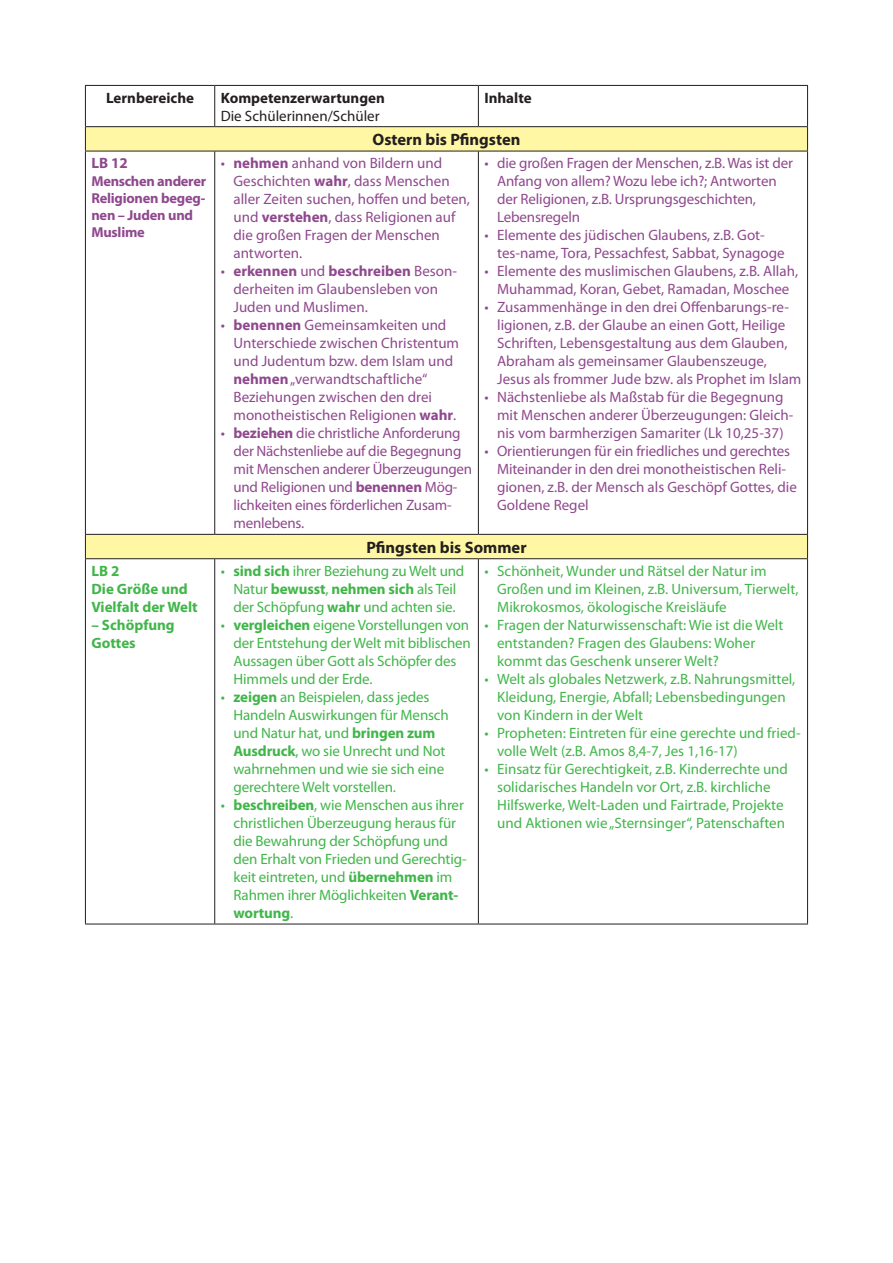
<style>
.page{position:relative;width:893px;height:1263px;background:#fff}
.page>*{position:absolute;margin:0;border:0;box-sizing:border-box;transform-origin:0 0}
.t1{font:700 16.5px "Myriad Pro";color:#231f20}
.t2{font:15px/18px "Myriad Pro";color:#8f488d}
.t3{font:15px/18px "Myriad Pro";letter-spacing:-.005em;color:#40b649}
.t4{font:700 15px/18px "Myriad Pro";color:#40b649}
.t5{font:700 15px "Myriad Pro";color:#231f20}
.t6{font:15px "Myriad Pro";color:#231f20}
.t7{font:700 15px "Myriad Pro";color:#8f488d}
.t8{font:700 14.4px/17.2px "Myriad Pro";letter-spacing:-.015em;color:#8f488d}
.s1{font-weight:700}
</style>
<div class="page">
<svg style="left:86px;top:127px;width:721px;height:431px"></svg>
<hr style="left:85px;top:85px;width:130px;height:1px;background:#231f20">
<hr style="left:85px;top:86px;width:1px;height:40px;background:#231f20">
<hr style="left:215px;top:85px;width:263px;height:1px;background:#231f20">
<hr style="left:214px;top:86px;width:1px;height:40px;background:#231f20">
<hr style="left:478px;top:85px;width:330px;height:1px;background:#231f20">
<hr style="left:478px;top:86px;width:1px;height:40px;background:#231f20">
<hr style="left:807px;top:86px;width:1px;height:40px;background:#231f20">
<hr style="left:85px;top:126px;width:130px;height:1px;background:#231f20">
<svg style="left:85px;top:127px;width:1px;height:24px"></svg>
<hr style="left:215px;top:126px;width:263px;height:1px;background:#231f20">
<hr style="left:478px;top:126px;width:330px;height:1px;background:#231f20">
<svg style="left:807px;top:127px;width:1px;height:24px"></svg>
<hr style="left:85px;top:151px;width:130px;height:1px;background:#231f20">
<hr style="left:85px;top:151px;width:1px;height:383px;background:#231f20">
<hr style="left:215px;top:151px;width:263px;height:1px;background:#231f20">
<hr style="left:214px;top:151px;width:1px;height:383px;background:#231f20">
<hr style="left:478px;top:151px;width:330px;height:1px;background:#231f20">
<hr style="left:478px;top:151px;width:1px;height:383px;background:#231f20">
<hr style="left:807px;top:151px;width:1px;height:383px;background:#231f20">
<hr style="left:85px;top:534px;width:130px;height:1px;background:#231f20">
<svg style="left:85px;top:535px;width:1px;height:23px"></svg>
<hr style="left:215px;top:534px;width:263px;height:1px;background:#231f20">
<hr style="left:478px;top:534px;width:330px;height:1px;background:#231f20">
<svg style="left:807px;top:535px;width:1px;height:23px"></svg>
<hr style="left:85px;top:558px;width:130px;height:1px;background:#231f20">
<hr style="left:85px;top:559px;width:1px;height:365px;background:#231f20">
<hr style="left:215px;top:558px;width:263px;height:1px;background:#231f20">
<hr style="left:214px;top:559px;width:1px;height:365px;background:#231f20">
<hr style="left:478px;top:558px;width:330px;height:1px;background:#231f20">
<hr style="left:478px;top:559px;width:1px;height:365px;background:#231f20">
<hr style="left:807px;top:559px;width:1px;height:365px;background:#231f20">
<hr style="left:85px;top:924px;width:130px;height:1px;background:#231f20">
<hr style="left:215px;top:924px;width:263px;height:1px;background:#231f20">
<hr style="left:478px;top:924px;width:330px;height:1px;background:#231f20">
<p class="t5" style="left:106px;top:88px;width:89px">Lernbereiche</p>
<p class="t5" style="left:221px;top:88px;width:166px">Kompetenzerwartungen</p>
<p class="t6" style="left:221px;top:106px;width:160px">Die Schülerinnen/Schüler</p>
<p class="t5" style="left:484px;top:88px;width:49px">Inhalte</p>
<p class="t1" style="left:372px;top:129px;width:149px">Ostern bis Pfingsten</p>
<p class="t7" style="left:91px;top:153px;width:38px">LB 12</p>
<p class="t8" style="left:91px;top:172px;width:116px">Menschen anderer<br>Religionen begeg&shy;nen – Juden und<br>Muslime</p>
<p class="t4" style="left:91px;top:561px;width:108px">LB 2<br>Die Größe und<br>Vielfalt der Welt</p>
<p class="t4" style="left:91px;top:615px;width:85px">– Schöpfung<br>Gottes</p>
<p class="t2" style="left:497px;top:154px;width:297px;text-indent:-13px">• die großen Fragen der Menschen, z.B. Was ist der Anfang von allem? Wozu lebe ich?; Antworten der Religionen, z.B. Ursprungsgeschichten, Lebensregeln</p>
<p class="t2" style="left:497px;top:226px;width:289px;text-indent:-13px">• Elemente des jüdischen Glaubens, z.B. Got&shy;tes-name, Tora, Pessachfest, Sabbat, Synagoge</p>
<p class="t2" style="left:484px;top:262px;width:315px;text-align:center">• Elemente des muslimischen Glaubens, z.B. Allah,<br>Muhammad, Koran, Gebet, Ramadan, Moschee</p>
<p class="t2" style="left:497px;top:298px;width:306px;text-indent:-13px">• Zusammenhänge in den drei Offenbarungs-re&shy;ligionen, z.B. der Glaube an einen Gott, Heilige Schriften, Lebensgestaltung aus dem Glauben, Abraham als gemeinsamer Glaubenszeuge, Jesus als frommer Jude bzw. als Prophet im Islam</p>
<p class="t2" style="left:497px;top:388px;width:298px;text-indent:-13px">• Nächstenliebe als Maßstab für die Begegnung mit Menschen anderer Überzeugungen: Gleich&shy;nis vom barmherzigen Samariter (Lk 10,25-37)</p>
<p class="t2" style="left:497px;top:442px;width:301px;text-indent:-13px">• Orientierungen für ein friedliches und gerechtes Miteinander in den drei monotheistischen Reli&shy;gionen, z.B. der Mensch als Geschöpf Gottes, die Goldene Regel</p>
<p class="t1" style="left:366px;top:536px;width:162px">Pfingsten bis Sommer</p>
<p class="t2" style="left:233px;top:154px;width:238px;text-indent:-13px">• <span class="s1">nehmen</span> anhand von Bildern und<br>Geschichten <span class="s1">wahr</span>, dass Menschen aller Zeiten suchen, hoffen und beten, und <span class="s1">verstehen</span>, dass Religionen auf die großen Fragen der Menschen antworten.</p>
<p class="t2" style="left:233px;top:262px;width:225px;text-indent:-13px">• <span class="s1">erkennen</span> und <span class="s1">beschreiben</span> Beson&shy;derheiten im Glaubensleben von<br>Juden und Muslimen.</p>
<p class="t2" style="left:233px;top:316px;width:227px;text-indent:-13px">• <span class="s1">benennen</span> Gemeinsamkeiten und Unterschiede zwischen Christentum und Judentum bzw. dem Islam und <span class="s1">nehmen</span> „verwandtschaftliche“ Beziehungen zwischen den drei monotheistischen Religionen <span class="s1">wahr</span>.</p>
<p class="t2" style="left:233px;top:424px;width:240px;text-indent:-13px">• <span class="s1">beziehen</span> die christliche Anforderung der Nächstenliebe auf die Begegnung mit Menschen anderer Überzeugungen und Religionen und <span class="s1">benennen</span> Mög&shy;lichkeiten eines förderlichen Zusam&shy;menlebens.</p>
<p class="t3" style="left:221px;top:562px;width:245px;text-align:center">• <span class="s1">sind sich</span> ihrer Beziehung zu Welt und<br>Natur <span class="s1">bewusst</span>, <span class="s1">nehmen sich</span> als Teil der Schöpfung <span class="s1">wahr</span> und achten sie.</p>
<p class="t3" style="left:233px;top:616px;width:239px;text-indent:-13px">• <span class="s1">vergleichen</span> eigene Vorstellungen von der Entstehung der Welt mit biblischen Aussagen über Gott als Schöpfer des Himmels und der Erde.</p>
<p class="t3" style="left:233px;top:688px;width:217px;text-indent:-13px">• <span class="s1">zeigen</span> an Beispielen, dass jedes<br>Handeln Auswirkungen für Mensch und Natur hat, und <span class="s1">bringen zum<br>Ausdruck</span>, wo sie Unrecht und Not wahrnehmen und wie sie sich eine gerechtere Welt vorstellen.</p>
<p class="t3" style="left:233px;top:796px;width:235px;text-indent:-13px">• <span class="s1">beschreiben</span>, wie Menschen aus ihrer christlichen Überzeugung heraus für die Bewahrung der Schöpfung und den Erhalt von Frieden und Gerechtig&shy;keit eintreten, und <span class="s1">übernehmen</span> im<br>Rahmen ihrer Möglichkeiten <span class="s1">Verant&shy;wortung</span>.</p>
<p class="t3" style="left:497px;top:562px;width:303px;text-indent:-13px">• Schönheit, Wunder und Rätsel der Natur im<br>Großen und im Kleinen, z.B. Universum, Tierwelt,<br>Mikrokosmos, ökologische Kreisläufe</p>
<p class="t3" style="left:497px;top:616px;width:288px;text-indent:-13px">• Fragen der Naturwissenschaft: Wie ist die Welt entstanden? Fragen des Glaubens: Woher kommt das Geschenk unserer Welt?</p>
<p class="t3" style="left:497px;top:670px;width:300px;text-indent:-13px">• Welt als globales Netzwerk, z.B. Nahrungsmittel,<br>Kleidung, Energie, Abfall; Lebensbedingungen von Kindern in der Welt</p>
<p class="t3" style="left:497px;top:724px;width:305px;text-indent:-13px">• Propheten: Eintreten für eine gerechte und fried&shy;volle Welt (z.B. Amos 8,4-7, Jes 1,16-17)</p>
<p class="t3" style="left:497px;top:760px;width:292px;text-indent:-13px">• Einsatz für Gerechtigkeit, z.B. Kinderrechte und solidarisches Handeln vor Ort, z.B. kirchliche Hilfswerke, Welt-Laden und Fairtrade, Projekte und Aktionen wie „Sternsinger“, Patenschaften</p>
</div>
